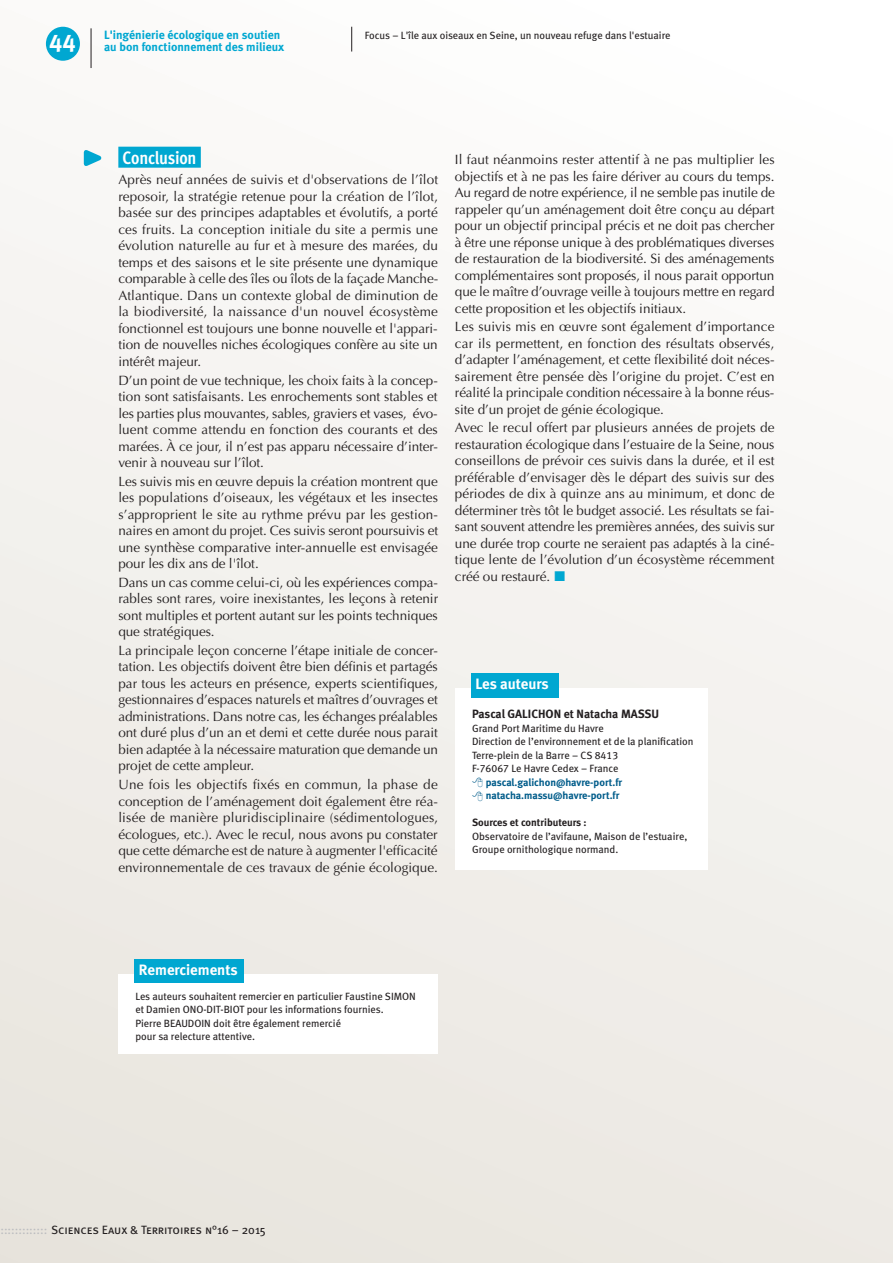
<style>
.page{position:relative;width:893px;height:1263px;background:#fff}
.page>*{position:absolute;margin:0;border:0;box-sizing:border-box;transform-origin:0 0}
.t1{font:24px "Meta Bold Caps Expert";color:#fff}
.t2{font:700 18px "Meta Cond OT";letter-spacing:-.015em;color:#fff}
.t3{font:15px "Meta Bold LF";color:#fff}
.t4{font:13.5px/16.5px "Optima";letter-spacing:-.005em;color:#231f20;text-align:justify}
.t5{font:700 12px "Meta";color:#00a7d1}
.t6{font:12px "Meta Book Caps";letter-spacing:-.005em;color:#231f20}
.t7{font:12px "Meta Bold LF";color:#231f20}
.t8{font:10.5px/13.5px "Meta Book LF";color:#231f20}
.t9{font:10.5px/13.5px "Meta Bold LF";letter-spacing:-.005em;color:#005c8a}
.t10{font:10.5px "Meta Bold LF";color:#231f20}
.s1{color:#bcbdc0}
</style>
<div class="page">
<div style="left:0;top:0;width:893px;height:1263px;background:linear-gradient(to bottom,#fdfdfc,#eae6e0)"></div>
<div style="left:455px;top:688px;width:252px;height:182px;background:#fff"></div>
<div style="left:471px;top:673px;width:88px;height:24px;background:#00a7d1"></div>
<div style="left:118px;top:974px;width:320px;height:79px;background:#fff"></div>
<div style="left:135px;top:959px;width:109px;height:23px;background:#00a7d1"></div>
<div style="left:118px;top:147px;width:83px;height:21px;background:#00a7d1"></div>
<svg style="left:351px;top:27px;width:1px;height:25px"></svg>
<svg style="left:80px;top:145px;width:30px;height:25px"></svg>
<div style="left:46px;top:27px;width:34px;height:34px;background:#00a7d1;border-radius:50%"></div>
<hr style="left:91px;top:28px;width:1px;height:40px;background:#231f20">
<svg style="left:555px;top:571px;width:10px;height:10px"></svg>
<h1 class="t1" style="left:49px;top:28px;width:28px">44</h1>
<p class="t5" style="left:104px;top:28px;width:178px">L'ingénierie écologique en soutien</p>
<p class="t8" style="left:365px;top:28px;width:307px">Focus – L'île aux oiseaux en Seine, un nouveau refuge dans l'estuaire</p>
<p class="t5" style="left:104px;top:40px;width:181px">au bon fonctionnement des milieux</p>
<h2 class="t2" style="left:123px;top:146px;width:75px">Conclusion</h2>
<p class="t4" style="left:118px;top:172px;width:321px">Après neuf années de suivis et d'observations de l’îlot reposoir, la stratégie retenue pour la création de l’îlot, basée sur des principes adaptables et évolutifs, a porté ces fruits. La conception initiale du site a permis une évolution naturelle au fur et à mesure des marées, du temps et des saisons et le site présente une dynamique comparable à celle des îles ou îlots de la façade Manche-Atlantique. Dans un contexte global de diminution de la biodiversité, la naissance d'un nouvel écosystème fonctionnel est toujours une bonne nouvelle et l'appari&shy;tion de nouvelles niches écologiques confère au site un intérêt majeur.</p>
<p class="t4" style="left:118px;top:372px;width:321px">D’un point de vue technique, les choix faits à la concep&shy;tion sont satisfaisants. Les enrochements sont stables et les parties plus mouvantes, sables, graviers et vases, évo&shy;luent comme attendu en fonction des courants et des marées. À ce jour, il n’est pas apparu nécessaire d’inter&shy;venir à nouveau sur l’îlot.</p>
<p class="t4" style="left:118px;top:473px;width:321px">Les suivis mis en œuvre depuis la création montrent que les populations d’oiseaux, les végétaux et les insectes s’approprient le site au rythme prévu par les gestion&shy;naires en amont du projet. Ces suivis seront poursuivis et une synthèse comparative inter-annuelle est envisagée pour les dix ans de l'îlot.</p>
<p class="t4" style="left:118px;top:574px;width:321px">Dans un cas comme celui-ci, où les expériences compa&shy;rables sont rares, voire inexistantes, les leçons à retenir sont multiples et portent autant sur les points techniques que stratégiques.</p>
<p class="t4" style="left:118px;top:642px;width:321px">La principale leçon concerne l’étape initiale de concer&shy;tation. Les objectifs doivent être bien définis et partagés par tous les acteurs en présence, experts scientifiques, gestionnaires d’espaces naturels et maîtres d’ouvrages et administrations. Dans notre cas, les échanges préalables ont duré plus d’un an et demi et cette durée nous parait bien adaptée à la nécessaire maturation que demande un projet de cette ampleur.</p>
<p class="t4" style="left:118px;top:776px;width:321px">Une fois les objectifs fixés en commun, la phase de conception de l’aménagement doit également être réa&shy;lisée de manière pluridisciplinaire (sédimentologues, écologues, etc.). Avec le recul, nous avons pu constater que cette démarche est de nature à augmenter l'efficacité environnementale de ces travaux de génie écologique.</p>
<p class="t4" style="left:455px;top:152px;width:321px">Il faut néanmoins rester attentif à ne pas multiplier les objectifs et à ne pas les faire dériver au cours du temps.<br>Au regard de notre expérience, il ne semble pas inutile de rappeler qu’un aménagement doit être conçu au départ pour un objectif principal précis et ne doit pas chercher à être une réponse unique à des problématiques diverses de restauration de la biodiversité. Si des aménagements complémentaires sont proposés, il nous parait opportun que le maître d’ouvrage veille à toujours mettre en regard cette proposition et les objectifs initiaux.</p>
<p class="t4" style="left:455px;top:319px;width:321px">Les suivis mis en œuvre sont également d’importance car ils permettent, en fonction des résultats observés, d’adapter l’aménagement, et cette flexibilité doit néces&shy;sairement être pensée dès l’origine du projet. C’est en réalité la principale condition nécessaire à la bonne réus&shy;site d’un projet de génie écologique.</p>
<p class="t4" style="left:455px;top:420px;width:321px">Avec le recul offert par plusieurs années de projets de restauration écologique dans l’estuaire de la Seine, nous conseillons de prévoir ces suivis dans la durée, et il est préférable d’envisager dès le départ des suivis sur des périodes de dix à quinze ans au minimum, et donc de déterminer très tôt le budget associé. Les résultats se fai&shy;sant souvent attendre les premières années, des suivis sur une durée trop courte ne seraient pas adaptés à la ciné&shy;tique lente de l’évolution d’un écosystème récemment créé ou restauré.</p>
<p class="t3" style="left:476px;top:674px;width:75px">Les auteurs</p>
<p class="t7" style="left:472px;top:707px;width:189px">Pascal GALICHON et Natacha MASSU</p>
<p class="t8" style="left:472px;top:721px;width:223px">Grand Port Maritime du Havre<br>Direction de l’environnement et de la planification Terre-plein de la Barre – CS 8413<br>F-76067 Le Havre Cedex – France</p>
<p class="t9" style="left:486px;top:775px;width:138px">pascal.galichon@havre-port.fr natacha.massu@havre-port.fr</p>
<p class="t10" style="left:472px;top:816px;width:116px">Sources et contributeurs :</p>
<p class="t8" style="left:472px;top:829px;width:217px">Observatoire de l’avifaune, Maison de l’estuaire,<br>Groupe ornithologique normand.</p>
<p class="t3" style="left:139px;top:960px;width:100px">Remerciements</p>
<p class="t8" style="left:135px;top:989px;width:282px">Les auteurs souhaitent remercier en particulier Faustine SIMON et Damien ONO-DIT-BIOT pour les informations fournies.<br>Pierre BEAUDOIN doit être également remercié<br>pour sa relecture attentive.</p>
<p class="t6" style="left:0;top:1223px;width:267px"><span class="s1">:::::::::::::</span> Sciences Eaux &amp; Territoires n°16 – 2015</p>
</div>
